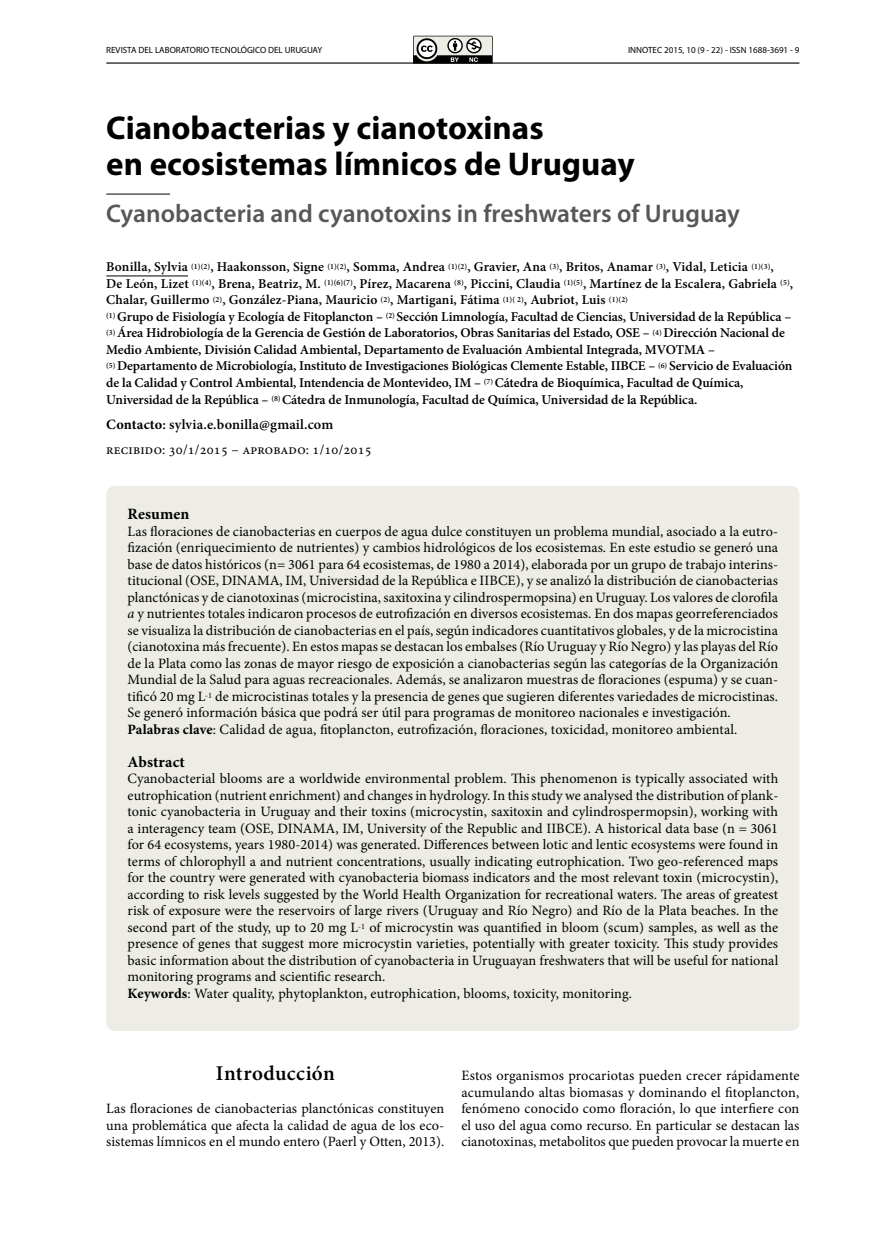
<style>
.page{position:relative;width:893px;height:1255px;background:#fff}
.page>*{position:absolute;margin:0;border:0;box-sizing:border-box;transform-origin:0 0}
.t1{font:700 33px/36px "Myriad Pro";color:#000}
.t2{font:600 25.5px "Myriad Pro";color:#575756}
.t3{font:600 21px "Minion Pro";letter-spacing:.015em;color:#000}
.t4{font:700 15.75px "Minion Pro";letter-spacing:.01em;color:#000}
.t5{font:14.25px/16.5px "Minion Pro";letter-spacing:.005em;color:#000}
.t6{font:600 13.5px/16.5px "Minion Pro";letter-spacing:-.005em;color:#000}
.t7{font:9px "Myriad Pro";color:#000}
.s1{font-weight:700}
.s2{font-weight:600}
.s3{font-style:italic}
</style>
<div class="page">
<hr style="left:106px;top:62px;width:693px;height:2px;background:#000">
<svg style="left:413px;top:36px;width:80px;height:28px"></svg>
<div style="left:106px;top:486px;width:693px;height:544px;background:#edece5;border-radius:9px"></div>
<hr style="left:106px;top:194px;width:64px;height:1px;background:#000">
<hr style="left:106px;top:276px;width:82px;height:1px;background:#000">
<p class="t7" style="left:106px;top:44px;width:217px">REVISTA DEL LABORATORIO TECNOLÓGICO DEL URUGUAY</p>
<p class="t7" style="left:628px;top:44px;width:173px">INNOTEC 2015, 10 (9 - 22) - ISSN 1688-3691 - 9</p>
<h1 class="t1" style="left:106px;top:109px;width:530px">Cianobacterias y cianotoxinas<br>en ecosistemas límnicos de Uruguay</h1>
<h2 class="t2" style="left:106px;top:197px;width:635px">Cyanobacteria and cyanotoxins in freshwaters of Uruguay</h2>
<p class="t6" style="left:106px;top:259px;width:688px">Bonilla, Sylvia <sup>(1)(2)</sup>, Haakonsson, Signe <sup>(1)(2)</sup>, Somma, Andrea <sup>(1)(2)</sup>, Gravier, Ana <sup>(3)</sup>, Britos, Anamar <sup>(3)</sup>, Vidal, Leticia <sup>(1)(3)</sup>, De León, Lizet <sup>(1)(4)</sup>, Brena, Beatriz, M. <sup>(1)(6)(7)</sup>, Pírez, Macarena <sup>(8)</sup>, Piccini, Claudia <sup>(1)(5)</sup>, Martínez de la Escalera, Gabriela <sup>(5)</sup>, Chalar, Guillermo <sup>(2)</sup>, González-Piana, Mauricio <sup>(2)</sup>, Martigani, Fátima <sup>(1)(</sup> <sup>2)</sup>, Aubriot, Luis <sup>(1)(2)<br>(1)</sup> Grupo de Fisiología y Ecología de Fitoplancton – <sup>(2)</sup> Sección Limnología, Facultad de Ciencias, Universidad de la República – <sup>(3)</sup> Área Hidrobiología de la Gerencia de Gestión de Laboratorios, Obras Sanitarias del Estado, OSE – <sup>(4)</sup> Dirección Nacional de Medio Ambiente, División Calidad Ambiental, Departamento de Evaluación Ambiental Integrada, MVOTMA –<br><sup>(5)</sup> Departamento de Microbiología, Instituto de Investigaciones Biológicas Clemente Estable, IIBCE – <sup>(6)</sup> Servicio de Evaluación de la Calidad y Control Ambiental, Intendencia de Montevideo, IM – <sup>(7)</sup> Cátedra de Bioquímica, Facultad de Química, Universidad de la República – <sup>(8)</sup> Cátedra de Inmunología, Facultad de Química, Universidad de la República.</p>
<p class="t5" style="left:106px;top:411px;width:267px;line-height:25px"><span class="s1">Contacto</span><span class="s2">: sylvia.e.bonilla@gmail.com </span>recibido: 30/1/2015 – aprobado: 1/10/2015</p>
<p class="t4" style="left:128px;top:503px;width:63px">Resumen</p>
<p class="t5" style="left:128px;top:523px;width:652px">Las floraciones de cianobacterias en cuerpos de agua dulce constituyen un problema mundial, asociado a la eutro&shy;fización (enriquecimiento de nutrientes) y cambios hidrológicos de los ecosistemas. En este estudio se generó una base de datos históricos (n= 3061 para 64 ecosistemas, de 1980 a 2014), elaborada por un grupo de trabajo interins&shy;titucional (OSE, DINAMA, IM, Universidad de la República e IIBCE), y se analizó la distribución de cianobacterias planctónicas y de cianotoxinas (microcistina, saxitoxina y cilindrospermopsina) en Uruguay. Los valores de clorofila <span class="s3">a</span> y nutrientes totales indicaron procesos de eutrofización en diversos ecosistemas. En dos mapas georreferenciados se visualiza la distribución de cianobacterias en el país, según indicadores cuantitativos globales, y de la microcistina (cianotoxina más frecuente). En estos mapas se destacan los embalses (Río Uruguay y Río Negro) y las playas del Río de la Plata como las zonas de mayor riesgo de exposición a cianobacterias según las categorías de la Organización Mundial de la Salud para aguas recreacionales. Además, se analizaron muestras de floraciones (espuma) y se cuan&shy;tificó 20 mg L<sup>-1</sup> de microcistinas totales y la presencia de genes que sugieren diferentes variedades de microcistinas.<br>Se generó información básica que podrá ser útil para programas de monitoreo nacionales e investigación.<br><span class="s1">Palabras clave</span>: Calidad de agua, fitoplancton, eutrofización, floraciones, toxicidad, monitoreo ambiental.</p>
<p class="t4" style="left:128px;top:750px;width:59px">Abstract</p>
<p class="t5" style="left:128px;top:770px;width:652px">Cyanobacterial blooms are a worldwide environmental problem. This phenomenon is typically associated with eutrophication (nutrient enrichment) and changes in hydrology. In this study we analysed the distribution of plank&shy;tonic cyanobacteria in Uruguay and their toxins (microcystin, saxitoxin and cylindrospermopsin), working with a interagency team (OSE, DINAMA, IM, University of the Republic and IIBCE). A historical data base (n = 3061 for 64 ecosystems, years 1980-2014) was generated. Differences between lotic and lentic ecosystems were found in terms of chlorophyll a and nutrient concentrations, usually indicating eutrophication. Two geo-referenced maps for the country were generated with cyanobacteria biomass indicators and the most relevant toxin (microcystin), according to risk levels suggested by the World Health Organization for recreational waters. The areas of greatest risk of exposure were the reservoirs of large rivers (Uruguay and Río Negro) and Río de la Plata beaches. In the second part of the study, up to 20 mg L<sup>-1</sup> of microcystin was quantified in bloom (scum) samples, as well as the presence of genes that suggest more microcystin varieties, potentially with greater toxicity. This study provides basic information about the distribution of cyanobacteria in Uruguayan freshwaters that will be useful for national monitoring programs and scientific research.<br><span class="s1">Keywords</span>: Water quality, phytoplankton, eutrophication, blooms, toxicity, monitoring.</p>
<h3 class="t3" style="left:216px;top:1059px;width:120px">Introducción</h3>
<p class="t5" style="left:106px;top:1100px;width:340px;text-align:justify">Las floraciones de cianobacterias planctónicas constituyen una problemática que afecta la calidad de agua de los eco&shy;sistemas límnicos en el mundo entero (Paerl y Otten, 2013).</p>
<p class="t5" style="left:461px;top:1067px;width:340px;text-align:justify">Estos organismos procariotas pueden crecer rápidamente acumulando altas biomasas y dominando el fitoplancton, fenómeno conocido como floración, lo que interfiere con el uso del agua como recurso. En particular se destacan las cianotoxinas, metabolitos que pueden provocar la muerte en</p>
</div>
